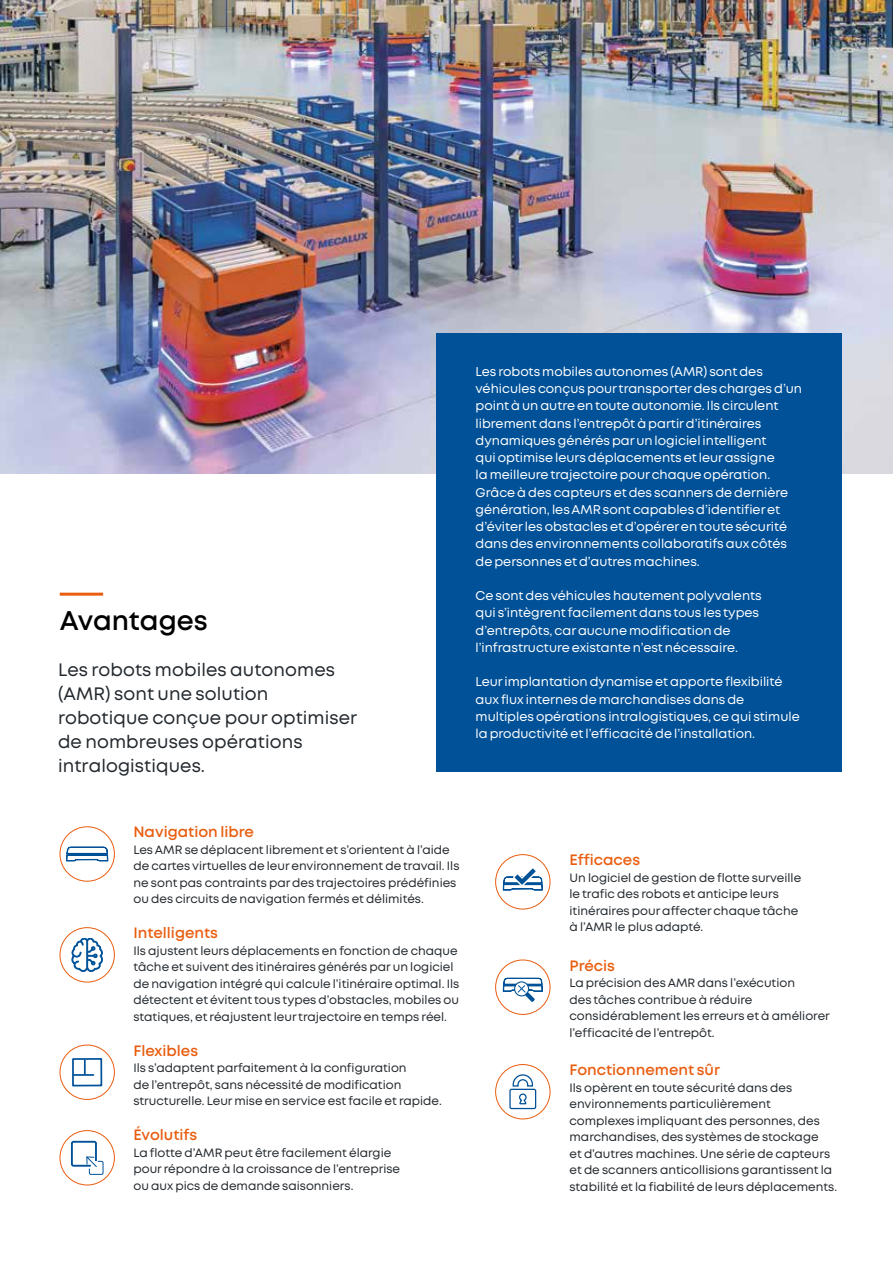
<style>
.page{position:relative;width:893px;height:1263px;background:#fff}
.page>*{position:absolute;margin:0;border:0;box-sizing:border-box;transform-origin:0 0}
.t1{font:600 27px "Mont";letter-spacing:-.005em;color:#000}
.t2{font:18px/24px "Mont";letter-spacing:.005em;color:#23292e}
.t3{font:600 15px "Mont";color:#e95d0f}
.t4{font:12.75px/17.2px "Mont";color:#fff}
.t5{font:12px/16.5px "Mont";color:#23292e}
</style>
<div class="page">
<img style="left:0;top:0;width:893px;height:473px">
<div style="left:60px;top:1130px;width:55px;height:55px;border:1px solid #e95d0f;border-radius:50%"></div>
<svg style="left:71px;top:1140px;width:33px;height:35px"></svg>
<div style="left:60px;top:826px;width:55px;height:55px;border:1px solid #e95d0f;border-radius:50%"></div>
<svg style="left:66px;top:827px;width:42px;height:55px"></svg>
<hr style="left:68px;top:853px;width:39px;height:2px;background:#005198">
<div style="left:60px;top:927px;width:55px;height:55px;border:1px solid #e95d0f;border-radius:50%"></div>
<svg style="left:72px;top:938px;width:30px;height:33px"></svg>
<svg style="left:503px;top:959px;width:40px;height:56px"></svg>
<div style="left:60px;top:1045px;width:55px;height:55px;border:1px solid #e95d0f;border-radius:50%"></div>
<div style="left:72px;top:1058px;width:30px;height:28px;border:2px solid #005198"></div>
<svg style="left:74px;top:1060px;width:19px;height:16px"></svg>
<div style="left:495px;top:854px;width:55px;height:55px;border:1px solid #e95d0f;border-radius:50%"></div>
<svg style="left:503px;top:857px;width:40px;height:53px"></svg>
<div style="left:495px;top:1064px;width:55px;height:55px;border:1px solid #e95d0f;border-radius:50%"></div>
<svg style="left:509px;top:1074px;width:28px;height:36px"></svg>
<div style="left:436px;top:333px;width:406px;height:439px;background:#005198"></div>
<hr style="left:60px;top:593px;width:43px;height:3px;background:#e95d0f">
<h1 class="t1" style="left:60px;top:603px;width:150px">Avantages</h1>
<h2 class="t2" style="left:58px;top:657px;width:301px">Les robots mobiles autonomes (AMR) sont une solution robotique conçue pour optimiser de nombreuses opérations intralogistiques.</h2>
<p class="t4" style="left:476px;top:363px;width:328px">Les robots mobiles autonomes (AMR) sont des véhicules conçus pour transporter des charges d’un point à un autre en toute autonomie. Ils circulent librement dans l’entrepôt à partir d’itinéraires dynamiques générés par un logiciel intelligent<br>qui optimise leurs déplacements et leur assigne<br>la meilleure trajectoire pour chaque opération.<br>Grâce à des capteurs et des scanners de dernière génération, les AMR sont capables d’identifier et d’éviter les obstacles et d’opérer en toute sécurité dans des environnements collaboratifs aux côtés de personnes et d’autres machines.</p>
<p class="t4" style="left:476px;top:587px;width:288px">Ce sont des véhicules hautement polyvalents qui s’intègrent facilement dans tous les types d’entrepôts, car aucune modification de l’infrastructure existante n’est nécessaire.</p>
<p class="t4" style="left:476px;top:673px;width:326px">Leur implantation dynamise et apporte flexibilité aux flux internes de marchandises dans de multiples opérations intralogistiques, ce qui stimule la productivité et l’efficacité de l’installation.</p>
<p class="t3" style="left:133px;top:822px;width:122px">Navigation libre</p>
<p class="t5" style="left:133px;top:841px;width:328px">Les AMR se déplacent librement et s’orientent à l’aide de cartes virtuelles de leur environnement de travail. Ils ne sont pas contraints par des trajectoires prédéfinies ou des circuits de navigation fermés et délimités.</p>
<p class="t3" style="left:133px;top:923px;width:86px">Intelligents</p>
<p class="t5" style="left:133px;top:942px;width:327px">Ils ajustent leurs déplacements en fonction de chaque tâche et suivent des itinéraires générés par un logiciel de navigation intégré qui calcule l’itinéraire optimal. Ils détectent et évitent tous types d’obstacles, mobiles ou statiques, et réajustent leur trajectoire en temps réel.</p>
<p class="t3" style="left:133px;top:1041px;width:66px">Flexibles</p>
<p class="t5" style="left:133px;top:1060px;width:310px">Ils s’adaptent parfaitement à la configuration<br>de l’entrepôt, sans nécessité de modification structurelle. Leur mise en service est facile et rapide.</p>
<p class="t3" style="left:133px;top:1125px;width:65px">Évolutifs</p>
<p class="t5" style="left:133px;top:1144px;width:268px">La flotte d’AMR peut être facilement élargie pour répondre à la croissance de l’entreprise ou aux pics de demande saisonniers.</p>
<p class="t3" style="left:569px;top:850px;width:72px">Efficaces</p>
<p class="t5" style="left:569px;top:869px;width:233px">Un logiciel de gestion de flotte surveille le trafic des robots et anticipe leurs itinéraires pour affecter chaque tâche à l’AMR le plus adapté.</p>
<p class="t3" style="left:569px;top:956px;width:47px">Précis</p>
<p class="t5" style="left:569px;top:975px;width:262px">La précision des AMR dans l’exécution<br>des tâches contribue à réduire considérablement les erreurs et à améliorer l’efficacité de l’entrepôt.</p>
<p class="t3" style="left:569px;top:1060px;width:152px">Fonctionnement sûr</p>
<p class="t5" style="left:569px;top:1079px;width:269px">Ils opèrent en toute sécurité dans des environnements particulièrement complexes impliquant des personnes, des marchandises, des systèmes de stockage<br>et d’autres machines. Une série de capteurs et de scanners anticollisions garantissent la stabilité et la fiabilité de leurs déplacements.</p>
</div>
